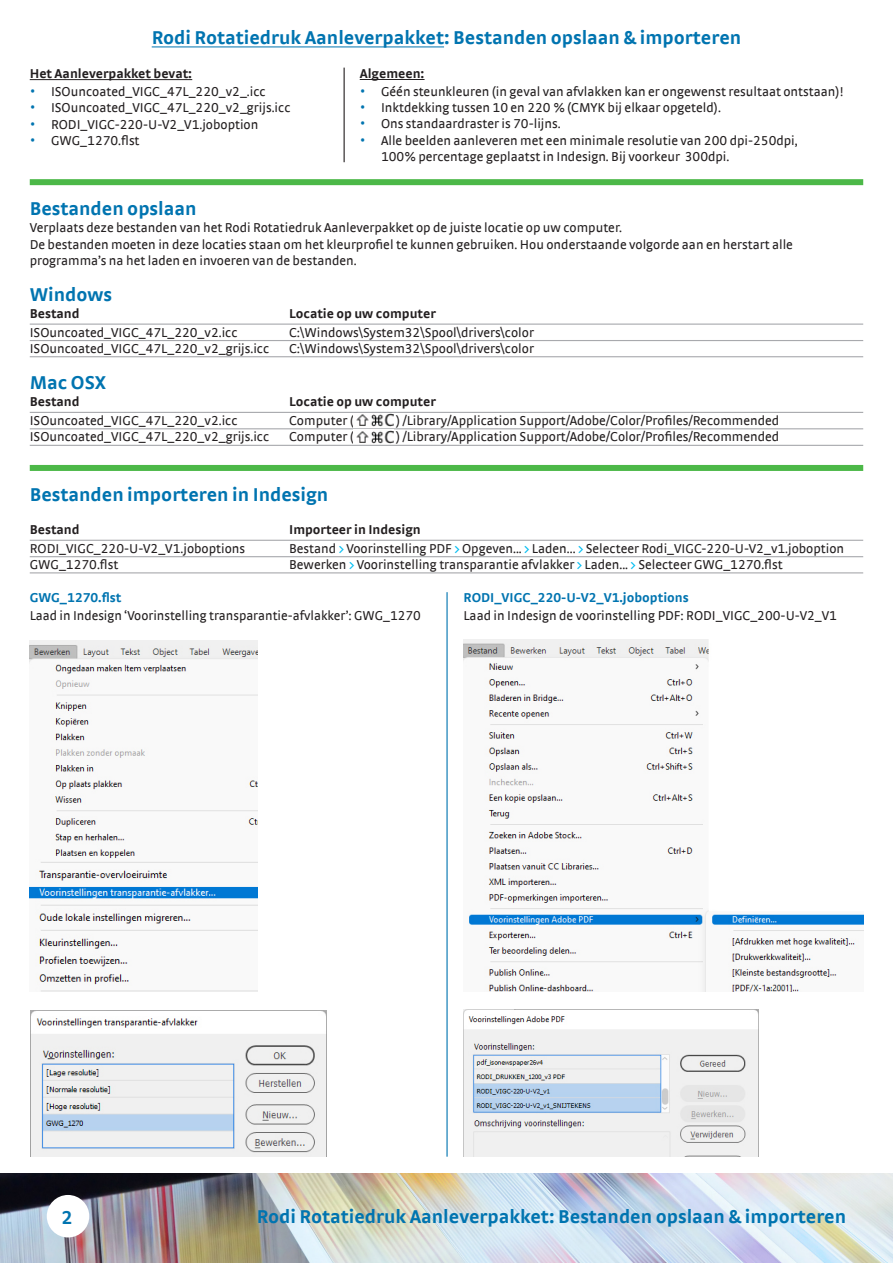
<style>
.page{position:relative;width:893px;height:1263px;background:#fff}
.page>*{position:absolute;margin:0;border:0;box-sizing:border-box;transform-origin:0 0}
.t1{font:700 19.5px "Strada TF";color:#0074b0}
.t2{font:13.5px/16.2px "Strada TF";color:#231f20}
.t3{font:700 13.5px "Strada TF";color:#231f20}
.t4{font:700 13.5px "Strada TF";color:#0074b0}
.s1{font-size:16.5px;color:#0074b0}
.s2{color:#01bdf2}
</style>
<div class="page">
<img style="left:0;top:1174px;width:893px;height:89px">
<div style="left:47px;top:1195px;width:42px;height:42px;background:#fff;border-radius:50%"></div>
<hr style="left:152px;top:46px;width:292px;height:1px;background:#0074b0">
<hr style="left:30px;top:79px;width:162px;height:1px;background:#231f20">
<div style="left:30px;top:179px;width:833px;height:6px;background:#4cb848"></div>
<hr style="left:30px;top:324px;width:833px;height:1px;background:#a8a9ad">
<hr style="left:30px;top:340px;width:833px;height:1px;background:#a8a9ad">
<hr style="left:30px;top:356px;width:833px;height:1px;background:#a8a9ad">
<hr style="left:30px;top:412px;width:833px;height:1px;background:#a8a9ad">
<hr style="left:30px;top:428px;width:833px;height:1px;background:#a8a9ad">
<hr style="left:30px;top:445px;width:833px;height:1px;background:#a8a9ad">
<div style="left:30px;top:465px;width:833px;height:6px;background:#4cb848"></div>
<hr style="left:30px;top:540px;width:833px;height:1px;background:#a8a9ad">
<hr style="left:30px;top:556px;width:833px;height:1px;background:#a8a9ad">
<hr style="left:30px;top:572px;width:833px;height:1px;background:#a8a9ad">
<img style="left:356px;top:413px;width:38px;height:14px">
<img style="left:356px;top:430px;width:38px;height:14px">
<hr style="left:360px;top:79px;width:65px;height:1px;background:#231f20">
<hr style="left:344px;top:68px;width:1px;height:94px;background:#231f20">
<hr style="left:446px;top:592px;width:2px;height:565px;background:#0074b0">
<img style="left:31px;top:1010px;width:295px;height:147px">
<img style="left:463px;top:1009px;width:296px;height:148px">
<img style="left:463px;top:639px;width:400px;height:352px">
<img style="left:30px;top:640px;width:227px;height:351px">
<h1 class="t1" style="left:152px;top:26px;width:591px">Rodi Rotatiedruk Aanleverpakket: Bestanden opslaan &amp; importeren</h1>
<p class="t3" style="left:30px;top:65px;width:164px">Het Aanleverpakket bevat:</p>
<p class="t2" style="left:30px;top:83px;width:238px"><span class="s1">•</span> ISOuncoated_VIGC_47L_220_v2_.icc</p>
<p class="t2" style="left:30px;top:100px;width:262px"><span class="s1">•</span> ISOuncoated_VIGC_47L_220_v2_grijs.icc</p>
<p class="t2" style="left:30px;top:116px;width:230px"><span class="s1">•</span> RODI_VIGC-220-U-V2_V1.joboption</p>
<p class="t2" style="left:30px;top:132px;width:111px"><span class="s1">•</span> GWG_1270.flst</p>
<p class="t3" style="left:360px;top:65px;width:66px">Algemeen:</p>
<p class="t2" style="left:360px;top:83px;width:485px"><span class="s1">•</span> Géén steunkleuren (in geval van afvlakken kan er ongewenst resultaat ontstaan)!</p>
<p class="t2" style="left:360px;top:99px;width:363px"><span class="s1">•</span> Inktdekking tussen 10 en 220 % (CMYK bij elkaar opgeteld).</p>
<p class="t2" style="left:360px;top:116px;width:202px"><span class="s1">•</span> Ons standaardraster is 70-lijns.</p>
<p class="t2" style="left:381px;top:132px;width:418px;text-indent:-21px"><span class="s1">•</span> Alle beelden aanleveren met een minimale resolutie van 200 dpi-250dpi,<br>100% percentage geplaatst in Indesign. Bij voorkeur 300dpi.</p>
<h1 class="t1" style="left:30px;top:197px;width:168px">Bestanden opslaan</h1>
<p class="t2" style="left:30px;top:220px;width:765px">Verplaats deze bestanden van het Rodi Rotatiedruk Aanleverpakket op de juiste locatie op uw computer.<br>De bestanden moeten in deze locaties staan om het kleurprofiel te kunnen gebruiken. Hou onderstaande volgorde aan en herstart alle programma’s na het laden en invoeren van de bestanden.</p>
<h1 class="t1" style="left:30px;top:283px;width:84px">Windows</h1>
<p class="t3" style="left:30px;top:306px;width:51px">Bestand</p>
<p class="t3" style="left:289px;top:306px;width:148px">Locatie op uw computer</p>
<p class="t2" style="left:30px;top:324px;width:209px">ISOuncoated_VIGC_47L_220_v2.icc</p>
<p class="t2" style="left:289px;top:324px;width:246px">C:\Windows\System32\Spool\drivers\color</p>
<p class="t2" style="left:30px;top:340px;width:241px">ISOuncoated_VIGC_47L_220_v2_grijs.icc</p>
<p class="t2" style="left:289px;top:340px;width:246px">C:\Windows\System32\Spool\drivers\color</p>
<h1 class="t1" style="left:30px;top:371px;width:78px">Mac OSX</h1>
<p class="t3" style="left:30px;top:394px;width:51px">Bestand</p>
<p class="t3" style="left:289px;top:394px;width:148px">Locatie op uw computer</p>
<p class="t2" style="left:30px;top:412px;width:209px">ISOuncoated_VIGC_47L_220_v2.icc</p>
<p class="t2" style="left:289px;top:412px;width:66px">Computer (</p>
<p class="t2" style="left:396px;top:412px;width:385px">) /Library/Application Support/Adobe/Color/Profiles/Recommended</p>
<p class="t2" style="left:30px;top:429px;width:241px">ISOuncoated_VIGC_47L_220_v2_grijs.icc</p>
<p class="t2" style="left:289px;top:429px;width:66px">Computer (</p>
<p class="t2" style="left:396px;top:429px;width:385px">) /Library/Application Support/Adobe/Color/Profiles/Recommended</p>
<h1 class="t1" style="left:30px;top:483px;width:300px">Bestanden importeren in Indesign</h1>
<p class="t3" style="left:30px;top:522px;width:51px">Bestand</p>
<p class="t3" style="left:289px;top:522px;width:133px">Importeer in Indesign</p>
<p class="t2" style="left:30px;top:540px;width:217px">RODI_VIGC_220-U-V2_V1.joboptions</p>
<p class="t2" style="left:289px;top:540px;width:557px">Bestand <span class="s2">&gt;</span> Voorinstelling PDF <span class="s2">&gt;</span> Opgeven... <span class="s2">&gt;</span> Laden... <span class="s2">&gt;</span> Selecteer Rodi_VIGC-220-U-V2_v1.joboption</p>
<p class="t2" style="left:30px;top:556px;width:90px">GWG_1270.flst</p>
<p class="t2" style="left:289px;top:556px;width:495px">Bewerken <span class="s2">&gt;</span> Voorinstelling transparantie afvlakker <span class="s2">&gt;</span> Laden... <span class="s2">&gt;</span> Selecteer GWG_1270.flst</p>
<p class="t4" style="left:30px;top:590px;width:93px">GWG_1270.flst</p>
<p class="t2" style="left:30px;top:607px;width:392px">Laad in Indesign ‘Voorinstelling transparantie-afvlakker’: GWG_1270</p>
<p class="t4" style="left:463px;top:590px;width:227px">RODI_VIGC_220-U-V2_V1.joboptions</p>
<p class="t2" style="left:463px;top:607px;width:375px">Laad in Indesign de voorinstelling PDF: RODI_VIGC_200-U-V2_V1</p>
<h1 class="t1" style="left:61px;top:1205px;width:13px">2</h1>
<h1 class="t1" style="left:257px;top:1204px;width:591px">Rodi Rotatiedruk Aanleverpakket: Bestanden opslaan &amp; importeren</h1>
</div>
